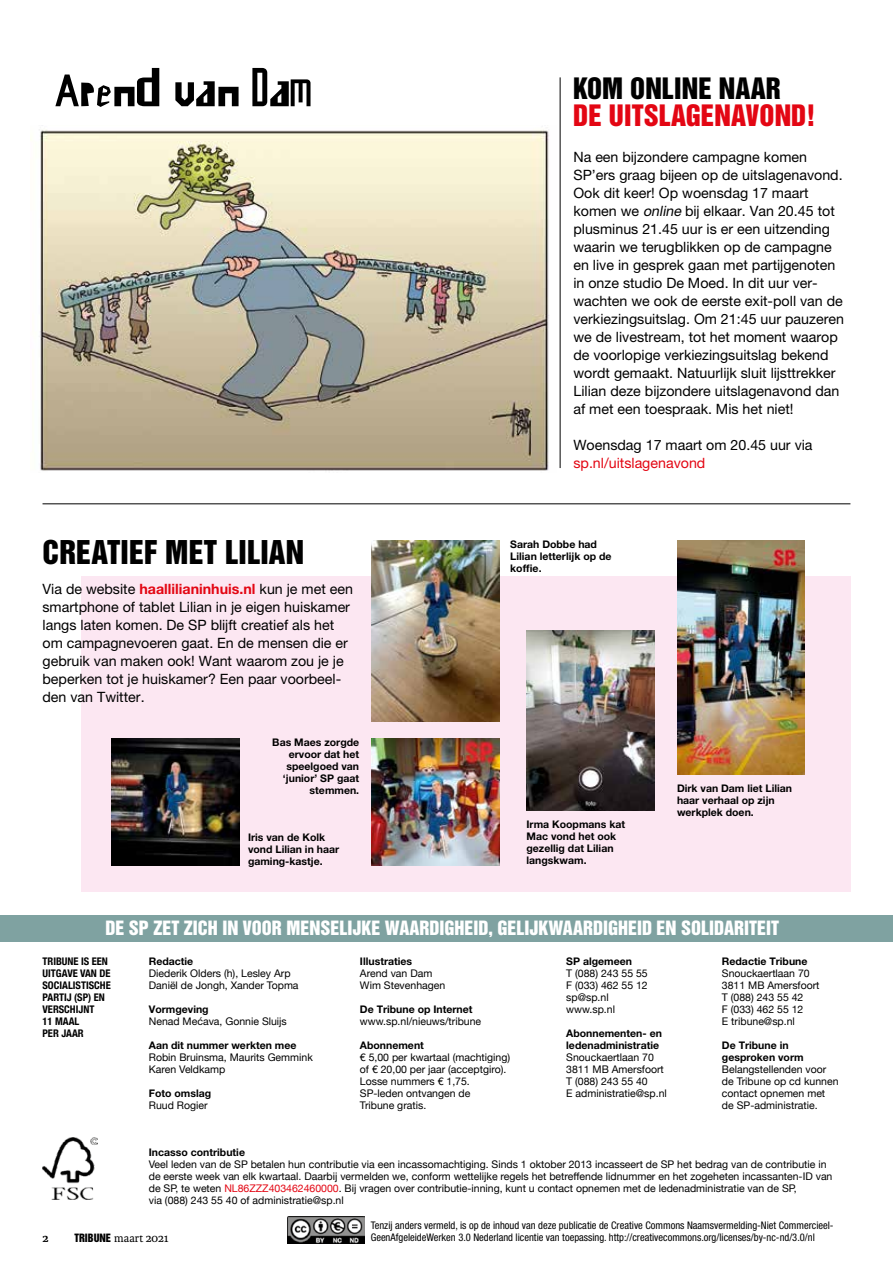
<style>
.page{position:relative;width:893px;height:1263px;background:#fff}
.page>*{position:absolute;margin:0;border:0;box-sizing:border-box;transform-origin:0 0}
.t1{font:30px "Helvetica Inserat LT Std";letter-spacing:.005em;color:#000}
.t2{font:27px "Helvetica Inserat LT Std";letter-spacing:.005em;color:#e30613}
.t3{font:27px "Helvetica Inserat LT Std";letter-spacing:.005em;color:#000}
.t4{font:18px "Helvetica Inserat LT Std";color:#fff}
.t5{font:14.25px/18px "Helvetica Neue LT Pro";color:#000}
.t6{font:14.25px "Helvetica Neue LT Pro";color:#e30613}
.t7{font:12px "Karmina";color:#000}
.t8{font:700 12px "Karmina";color:#000}
.t9{font:10.5px/12px "Helvetica Neue";color:#000}
.t10{font:700 10.5px/12px "Helvetica Neue LT Pro";color:#000}
.t11{font:condensed 10.5px/12px "Helvetica Neue LT Pro";color:#000}
.t12{font:700 condensed 10.5px/12px "Helvetica Neue";color:#000}
.s1{font-weight:700;color:#e30613}
.s2{font-style:italic}
.s3{font-family:"Helvetica Neue LT Pro"}
.s4{color:#e30613}
.s5{font-family:"Helvetica Inserat LT Std";font-size:10.5px}
</style>
<div class="page">
<div style="left:81px;top:576px;width:769px;height:315px;background:#fce7f2"></div>
<img style="left:43px;top:1138px;width:54px;height:62px">
<div style="left:0;top:915px;width:893px;height:26px;background:#7fa2a1"></div>
<img style="left:287px;top:1217px;width:78px;height:27px">
<svg style="left:55px;top:68px;width:255px;height:39px"></svg>
<hr style="left:43px;top:504px;width:807px;height:1px;background:#000">
<hr style="left:560px;top:77px;width:1px;height:391px;background:#000">
<img style="left:31px;top:129px;width:518px;height:342px">
<img style="left:372px;top:738px;width:128px;height:128px">
<img style="left:372px;top:540px;width:128px;height:182px">
<img style="left:112px;top:738px;width:127px;height:128px">
<img style="left:526px;top:630px;width:128px;height:180px">
<img style="left:677px;top:540px;width:128px;height:234px">
<h2 class="t3" style="left:573px;top:72px;width:209px">KOM ONLINE NAAR</h2>
<h2 class="t2" style="left:573px;top:99px;width:244px">DE UITSLAGENAVOND!</h2>
<h1 class="t1" style="left:43px;top:534px;width:263px">CREATIEF MET LILIAN</h1>
<p class="t5" style="left:43px;top:580px;width:312px">Via de website <span class="s1">haallilianinhuis.nl</span> kun je met een smartphone of tablet Lilian in je eigen huiskamer langs laten komen. De SP blijft creatief als het om campagnevoeren gaat. En de mensen die er gebruik van maken ook! Want waarom zou je je beperken tot je huiskamer? Een paar voorbeel&shy;den van Twitter.</p>
<p class="t10" style="left:272px;top:736px;width:88px;text-align:right">Bas Maes zorgde ervoor dat het speelgoed van ‘junior’ SP gaat stemmen.</p>
<p class="t10" style="left:248px;top:831px;width:93px">Iris van de Kolk vond Lilian in haar gaming-kastje.</p>
<p class="t5" style="left:573px;top:148px;width:272px">Na een bijzondere campagne komen SP’ers graag bijeen op de uitslagenavond.<br>Ook dit keer! Op woensdag 17 maart komen we <span class="s2">online</span> bij elkaar. Van 20.45 tot plusminus 21.45 uur is er een uitzending waarin we terugblikken op de campagne en live in gesprek gaan met partijgenoten in onze studio De Moed. In dit uur ver&shy;wachten we ook de eerste exit-poll van de verkiezingsuitslag. Om 21:45 uur pauzeren we de livestream, tot het moment waarop de voorlopige verkiezingsuitslag bekend wordt gemaakt. Natuurlijk sluit lijsttrekker Lilian deze bijzondere uitslagenavond dan af met een toespraak. Mis het niet!</p>
<h3 class="t5" style="left:573px;top:436px;width:241px">Woensdag 17 maart om 20.45 uur via</h3>
<h3 class="t6" style="left:573px;top:454px;width:133px">sp.nl/uitslagenavond</h3>
<p class="t10" style="left:510px;top:538px;width:103px">Sarah Dobbe had<br>Lilian letterlijk op de koffie.</p>
<p class="t10" style="left:526px;top:818px;width:100px">Irma Koopmans kat<br>Mac vond het ook gezellig dat Lilian langskwam.</p>
<p class="t10" style="left:677px;top:782px;width:117px">Dirk van Dam liet Lilian haar verhaal op zijn werkplek doen.</p>
<h3 class="t4" style="left:105px;top:917px;width:675px">DE SP ZET ZICH IN VOOR MENSELIJKE WAARDIGHEID, GELIJKWAARDIGHEID EN SOLIDARITEIT</h3>
<p class="t10" style="left:566px;top:955px;width:67px">SP algemeen</p>
<p class="t9" style="left:566px;top:968px;width:83px">T (088) 243 55 55<br>F (033) 462 55 12 sp@sp.nl www.sp.nl</p>
<p class="t10" style="left:566px;top:1027px;width:97px">Abonnementen- en ledenadministratie</p>
<p class="t9" style="left:566px;top:1052px;width:102px">Snouckaertlaan 70<br>3811 MB Amersfoort<br>T (088) 243 55 40<br>E administratie@sp.nl</p>
<p class="t12" style="left:43px;top:955px;width:70px">TRIBUNE IS EEN<br>UITGAVE VAN DE<br>SOCIALISTISCHE<br>PARTIJ (SP) EN<br>VERSCHIJNT<br>11 MAAL<br>PER JAAR</p>
<p class="t10" style="left:722px;top:955px;width:87px">Redactie Tribune</p>
<p class="t10" style="left:360px;top:955px;width:54px">Illustraties</p>
<p class="t9" style="left:360px;top:968px;width:87px">Arend van Dam<br>Wim Stevenhagen</p>
<p class="t10" style="left:360px;top:1003px;width:114px">De Tribune op Internet</p>
<p class="t9" style="left:360px;top:1016px;width:123px">www.sp.nl/nieuws/tribune</p>
<p class="t10" style="left:360px;top:1039px;width:65px">Abonnement</p>
<p class="t9" style="left:360px;top:1052px;width:152px">€ 5,00 per kwartaal (machtiging) of € 20,00 per jaar (acceptgiro).<br>Losse nummers € 1,75.<br>SP-leden ontvangen de<br>Tribune gratis.</p>
<p class="t10" style="left:149px;top:955px;width:46px">Redactie</p>
<p class="t9" style="left:149px;top:968px;width:151px">Diederik Olders (h), Lesley Arp<br>Daniël de Jongh, Xander Topma</p>
<p class="t10" style="left:149px;top:1003px;width:61px">Vormgeving</p>
<p class="t9" style="left:149px;top:1016px;width:140px">Nenad <span class="s3">Mećava</span>, Gonnie Sluijs</p>
<p class="t10" style="left:149px;top:1039px;width:149px">Aan dit nummer werkten mee</p>
<p class="t9" style="left:149px;top:1052px;width:165px">Robin Bruinsma, Maurits Gemmink<br>Karen Veldkamp</p>
<p class="t10" style="left:149px;top:1087px;width:64px">Foto omslag</p>
<p class="t9" style="left:149px;top:1100px;width:60px">Ruud Rogier</p>
<p class="t10" style="left:149px;top:1146px;width:98px">Incasso contributie</p>
<p class="t9" style="left:149px;top:1159px;width:685px">Veel leden van de SP betalen hun contributie via een incassomachtiging. Sinds 1 oktober 2013 incasseert de SP het bedrag van de contributie in de eerste week van elk kwartaal. Daarbij vermelden we, conform wettelijke regels het betreffende lidnummer en het zogeheten incassanten-ID van de SP, te weten <span class="s4">NL86ZZZ403462460000</span>. Bij vragen over contributie-inning, kunt u contact opnemen met de ledenadministratie van de SP,<br>via (088) 243 55 40 of administratie@sp.nl</p>
<p class="t9" style="left:722px;top:968px;width:99px">Snouckaertlaan 70<br>3811 MB Amersfoort<br>T (088) 243 55 42<br>F (033) 462 55 12<br>E tribune@sp.nl</p>
<p class="t10" style="left:722px;top:1039px;width:83px">De Tribune in gesproken vorm</p>
<p class="t9" style="left:722px;top:1064px;width:118px">Belangstellenden voor de Tribune op cd kunnen contact opnemen met de SP-administratie.</p>
<p class="t8" style="left:43px;top:1231px;width:8px">2</p>
<p class="t7" style="left:74px;top:1231px;width:96px"><span class="s5">TRIBUNE</span> maart 2021</p>
<p class="t11" style="left:371px;top:1219px;width:464px">Tenzij anders vermeld, is op de inhoud van deze publicatie de Creative Commons Naamsvermelding-Niet Commercieel-<br>GeenAfgeleideWerken 3.0 Nederland licentie van toepassing. http://creativecommons.org/licenses/by-nc-nd/3.0/nl</p>
</div>
